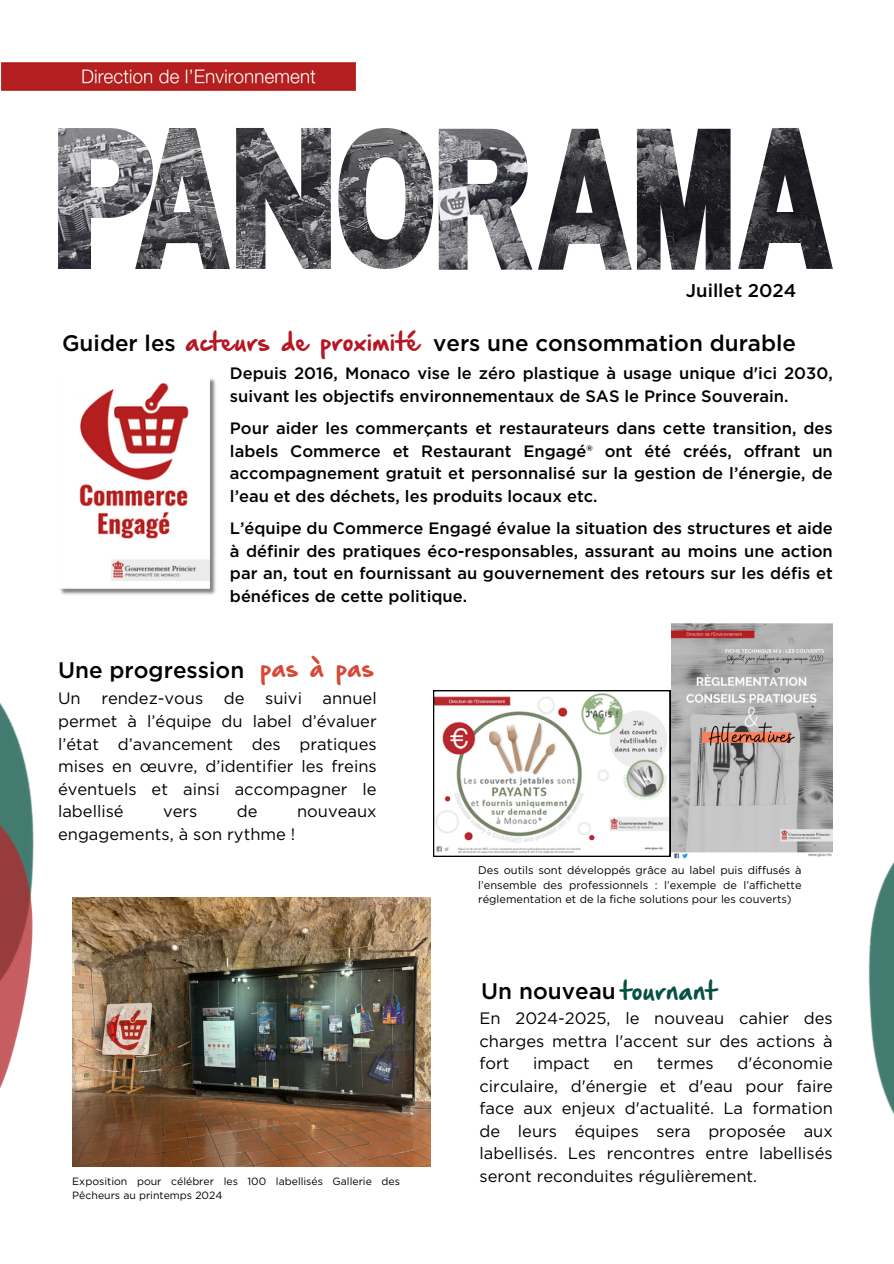
<style>
.page{position:relative;width:894px;height:1264px;background:#fff}
.page>*{position:absolute;margin:0;border:0;box-sizing:border-box;transform-origin:0 0}
.t1{font:500 22.5px "Gotham";color:#000}
.t2{font:22.5px "Hand Of Sean Demo";color:#b51621}
.t3{font:22.5px "Hand Of Sean Demo";color:#d54937}
.t4{font:500 18.45px "Gotham";color:#000}
.t5{font:500 16.5px/22.5px "Gotham";color:#000;text-align:justify}
.t6{font:16.5px/22.5px "Gotham";color:#000;text-align:justify}
.t7{font:11.1px/14.7px "Gotham";color:#000;text-align:justify}
.t8{font:10.5px/14px "Gotham";color:#000}
.s1{font-family:"Gotham";font-weight:500;color:#000}
.s2{font-family:"Hand Of Sean Demo";font-weight:400;color:#065143}
</style>
<div class="page">
<img style="left:1px;top:63px;width:354px;height:28px">
<img style="left:58px;top:128px;width:77px;height:141px">
<img style="left:135px;top:128px;width:95px;height:141px">
<img style="left:236px;top:128px;width:95px;height:141px">
<img style="left:538px;top:129px;width:93px;height:140px">
<img style="left:738px;top:128px;width:94px;height:141px">
<img style="left:338px;top:128px;width:95px;height:141px">
<img style="left:438px;top:129px;width:94px;height:140px">
<img style="left:636px;top:129px;width:94px;height:140px">
<img style="left:671px;top:623px;width:161px;height:236px">
<img style="left:72px;top:897px;width:358px;height:269px">
<img style="left:79px;top:378px;width:137px;height:217px">
<svg style="left:433px;top:690px;width:237px;height:166px"></svg>
<img style="left:0;top:574px;width:127px;height:506px">
<img style="left:742px;top:719px;width:151px;height:393px">
<img style="left:0;top:780px;width:56px;height:308px">
<h4 class="t4" style="left:685px;top:282px;width:112px">Juillet 2024</h4>
<h4 class="t2" style="left:62px;top:332px;width:359px"><span class="s1">Guider les</span> acteurs de proximité</h4>
<p class="t1" style="left:433px;top:333px;width:364px">vers une consommation durable</p>
<p class="t5" style="left:230px;top:363px;width:604px">Depuis 2016, Monaco vise le zéro plastique à usage unique d'ici 2030, suivant les objectifs environnementaux de SAS le Prince Souverain.</p>
<p class="t5" style="left:230px;top:418px;width:604px">Pour aider les commerçants et restaurateurs dans cette transition, des labels Commerce et Restaurant Engagé® ont été créés, offrant un accompagnement gratuit et personnalisé sur la gestion de l’énergie, de l’eau et des déchets, les produits locaux etc.</p>
<h3 class="t5" style="left:230px;top:518px;width:604px">L’équipe du Commerce Engagé évalue la situation des structures et aide à définir des pratiques éco-responsables, assurant au moins une action par an, tout en fournissant au gouvernement des retours sur les défis et bénéfices de cette politique.</h3>
<h2 class="t1" style="left:58px;top:660px;width:188px">Une progression</h2>
<h1 class="t3" style="left:260px;top:658px;width:116px">pas à pas</h1>
<p class="t6" style="left:58px;top:688px;width:320px">Un rendez-vous de suivi annuel permet à l’équipe du label d’évaluer l’état d’avancement des pratiques mises en œuvre, d’identifier les freins éventuels et ainsi accompagner le labellisé</p>
<p class="t6" style="left:163px;top:800px;width:36px">vers</p>
<p class="t6" style="left:237px;top:800px;width:22px">de</p>
<p class="t6" style="left:297px;top:800px;width:81px">nouveaux</p>
<p class="t6" style="left:58px;top:823px;width:239px">engagements, à son rythme !</p>
<h2 class="t8" style="left:72px;top:1174px;width:329px">Exposition pour célébrer les 100 labellisés Gallerie des<br>Pêcheurs au printemps 2024</h2>
<h4 class="t7" style="left:478px;top:863px;width:325px">Des outils sont développés grâce au label puis diffusés à l’ensemble des professionnels : l’exemple de l’affichette réglementation et de la fiche solutions pour les couverts)</h4>
<p class="t1" style="left:481px;top:981px;width:237px">Un nouveau <span class="s2">tournant</span></p>
<p class="t6" style="left:479px;top:1008px;width:355px">En 2024-2025, le nouveau cahier des charges mettra l'accent sur des actions à fort</p>
<p class="t6" style="left:479px;top:1053px;width:355px;text-indent:258px">d'économie circulaire, d'énergie et d'eau pour faire face aux enjeux d'actualité. La formation de leurs équipes sera proposée aux labellisés. Les rencontres entre labellisés seront reconduites régulièrement.</p>
<p class="t6" style="left:533px;top:1053px;width:58px">impact</p>
<p class="t6" style="left:613px;top:1053px;width:21px">en</p>
<p class="t6" style="left:656px;top:1053px;width:58px">termes</p>
</div>
